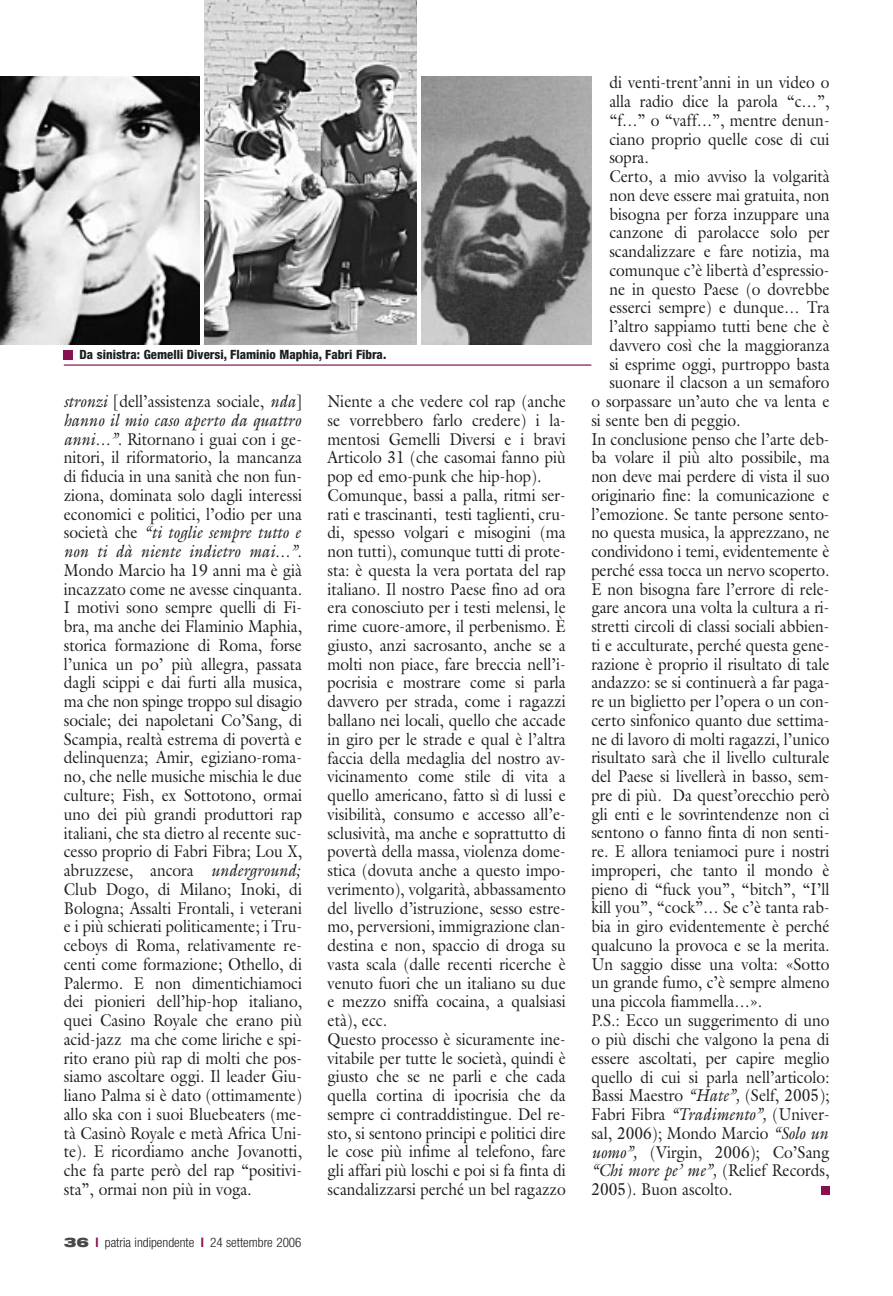
<style>
.page{position:relative;width:893px;height:1296px;background:#fff}
.page>*{position:absolute;margin:0;border:0;box-sizing:border-box;transform-origin:0 0}
.t1{font:17.25px/18.8px "Galliard";color:#1c1f20;text-align:justify;scale:.9 1}
.t2{font:italic 17.25px "Galliard";color:#1c1f20;scale:.9 1}
.t3{font:300 condensed 13.2px "Helvetica Neue";color:#1c1f20}
.t4{font:800 condensed 12.75px "Helvetica Neue";color:#1c1f20}
.s1{font-style:italic}
.s2{font-weight:900;font-stretch:expanded;color:#47494a}
.s3{font-weight:700;color:#880f50}
.s4{font-style:normal}
</style>
<div class="page">
<div style="left:821px;top:1186px;width:8px;height:9px;background:#880f50"></div>
<hr style="left:64px;top:364px;width:527px;height:2px;background:#880f50">
<div style="left:64px;top:350px;width:9px;height:9px;background:#880f50"></div>
<img style="left:0;top:77px;width:200px;height:267px">
<img style="left:421px;top:77px;width:170px;height:267px">
<img style="left:204px;top:0;width:213px;height:344px">
<p class="t4" style="left:80px;top:350px;width:308px">Da sinistra: Gemelli Diversi, Flaminio Maphia, Fabri Fibra.</p>
<p class="t1" style="left:64px;top:394px;width:266px"><span class="s1">stronzi</span> [dell’assistenza sociale, <span class="s1">nda</span>] <span class="s1">hanno il mio caso aperto da quattro anni…”.</span> Ritornano i guai con i ge&shy;nitori, il riformatorio, la mancanza di fiducia in una sanità che non fun&shy;ziona, dominata solo dagli interessi economici e politici, l’odio per una società che <span class="s1">“ti toglie sempre tutto e non ti dà niente indietro mai…”.</span></p>
<p class="t1" style="left:64px;top:562px;width:266px">Mondo Marcio ha 19 anni ma è già incazzato come ne avesse cinquanta.<br>I motivi sono sempre quelli di Fi&shy;bra, ma anche dei Flaminio Maphia, storica formazione di Roma, forse l’unica un po’ più allegra, passata dagli scippi e dai furti alla musica, ma che non spinge troppo sul disagio sociale; dei napoletani Co’Sang, di Scampia, realtà estrema di povertà e delinquenza; Amir, egiziano-roma&shy;no, che nelle musiche mischia le due culture; Fish, ex Sottotono, ormai uno dei più grandi produttori rap italiani, che sta dietro al recente suc&shy;cesso proprio di Fabri Fibra; Lou X, abruzzese, ancora <span class="s1">underground; </span>Club Dogo, di Milano; Inoki, di Bologna; Assalti Frontali, i veterani e i più schierati politicamente; i Tru&shy;ceboys di Roma, relativamente re&shy;centi come formazione; Othello, di Palermo. E non dimentichiamoci dei pionieri dell’hip-hop italiano, quei Casino Royale che erano più acid-jazz ma che come liriche e spi&shy;rito erano più rap di molti che pos&shy;siamo ascoltare oggi. Il leader Giu&shy;liano Palma si è dato (ottimamente) allo ska con i suoi Bluebeaters (me&shy;tà Casinò Royale e metà Africa Uni&shy;te). E ricordiamo anche Jovanotti, che fa parte però del rap “positivi&shy;sta”, ormai non più in voga.</p>
<p class="t3" style="left:64px;top:1238px;width:239px"><span class="s2">36</span> <span class="s3">l</span> patria indipendente <span class="s3">l</span> 24 settembre 2006</p>
<p class="t1" style="left:327px;top:394px;width:266px;text-align:left">Niente a che vedere col rap (anche se vorrebbero farlo credere) i la&shy;mentosi Gemelli Diversi e i bravi Articolo 31 (che casomai fanno più pop ed emo-punk che hip-hop).<br>Comunque, bassi a palla, ritmi ser&shy;rati e trascinanti, testi taglienti, cru&shy;di, spesso volgari e misogini (ma non tutti), comunque tutti di prote&shy;sta: è questa la vera portata del rap italiano. Il nostro Paese fino ad ora era conosciuto per i testi melensi, le rime cuore-amore, il perbenismo. È giusto, anzi sacrosanto, anche se a molti non piace, fare breccia nell’i&shy;pocrisia e mostrare come si parla davvero per strada, come i ragazzi ballano nei locali, quello che accade in giro per le strade e qual è l’altra faccia della medaglia del nostro av&shy;vicinamento come stile di vita a quello americano, fatto sì di lussi e visibilità, consumo e accesso all’e&shy;sclusività, ma anche e soprattutto di povertà della massa, violenza dome&shy;stica (dovuta anche a questo impo&shy;verimento), volgarità, abbassamento del livello d’istruzione, sesso estre&shy;mo, perversioni, immigrazione clan&shy;destina e non, spaccio di droga su vasta scala (dalle recenti ricerche è venuto fuori che un italiano su due e mezzo sniffa cocaina, a qualsiasi età), ecc.<br>Questo processo è sicuramente ine&shy;vitabile per tutte le società, quindi è giusto che se ne parli e che cada quella cortina di ipocrisia che da sempre ci contraddistingue. Del re&shy;sto, si sentono principi e politici dire le cose più infime al telefono, fare gli affari più loschi e poi si fa finta di scandalizzarsi perché un bel ragazzo</p>
<p class="t1" style="left:609px;top:75px;width:246px">di venti-trent’anni in un video o</p>
<p class="t1" style="left:609px;top:94px;width:246px">alla radio dice la parola “c…”,</p>
<p class="t1" style="left:609px;top:112px;width:246px">“f…” o “vaff…”, mentre denun-</p>
<p class="t1" style="left:609px;top:131px;width:246px">ciano proprio quelle cose di cui</p>
<p class="t1" style="left:609px;top:150px;width:45px">sopra.</p>
<p class="t1" style="left:609px;top:169px;width:246px">Certo, a mio avviso la volgarità</p>
<p class="t1" style="left:609px;top:187px;width:246px">non deve essere mai gratuita, non</p>
<p class="t1" style="left:609px;top:206px;width:246px">bisogna per forza inzuppare una</p>
<p class="t1" style="left:609px;top:225px;width:246px">canzone di parolacce solo per</p>
<p class="t1" style="left:609px;top:244px;width:246px">scandalizzare e fare notizia, ma</p>
<p class="t1" style="left:609px;top:262px;width:246px">comunque c’è libertà d’espressio-</p>
<p class="t1" style="left:609px;top:281px;width:246px">ne in questo Paese (o dovrebbe</p>
<p class="t1" style="left:609px;top:300px;width:246px">esserci sempre) e dunque… Tra</p>
<p class="t1" style="left:609px;top:319px;width:246px">l’altro sappiamo tutti bene che è</p>
<p class="t1" style="left:609px;top:337px;width:246px">davvero così che la maggioranza</p>
<p class="t1" style="left:609px;top:356px;width:246px">si esprime oggi, purtroppo basta</p>
<p class="t1" style="left:609px;top:375px;width:246px">suonare il clacson a un semaforo</p>
<p class="t1" style="left:591px;top:394px;width:266px">o sorpassare un’auto che va lenta e</p>
<p class="t1" style="left:591px;top:412px;width:167px">si sente ben di peggio.</p>
<p class="t1" style="left:591px;top:431px;width:266px">In conclusione penso che l’arte deb-</p>
<p class="t1" style="left:591px;top:450px;width:266px">ba volare il più alto possibile, ma</p>
<p class="t1" style="left:591px;top:469px;width:266px">non deve mai perdere di vista il suo</p>
<p class="t1" style="left:591px;top:487px;width:266px">originario fine: la comunicazione e</p>
<p class="t1" style="left:591px;top:506px;width:266px">l’emozione. Se tante persone sento-</p>
<p class="t1" style="left:591px;top:525px;width:266px">no questa musica, la apprezzano, ne</p>
<p class="t1" style="left:591px;top:544px;width:266px">condividono i temi, evidentemente è</p>
<p class="t1" style="left:591px;top:562px;width:266px">perché essa tocca un nervo scoperto.</p>
<p class="t1" style="left:591px;top:581px;width:266px">E non bisogna fare l’errore di rele-</p>
<p class="t1" style="left:591px;top:600px;width:266px">gare ancora una volta la cultura a ri-</p>
<p class="t1" style="left:591px;top:619px;width:266px">stretti circoli di classi sociali abbien-</p>
<p class="t1" style="left:591px;top:637px;width:266px">ti e acculturate, perché questa gene-</p>
<p class="t1" style="left:591px;top:656px;width:266px">razione è proprio il risultato di tale</p>
<p class="t1" style="left:591px;top:675px;width:266px">andazzo: se si continuerà a far paga-</p>
<p class="t1" style="left:591px;top:694px;width:266px">re un biglietto per l’opera o un con-</p>
<p class="t1" style="left:591px;top:712px;width:266px">certo sinfonico quanto due settima-</p>
<p class="t1" style="left:591px;top:731px;width:266px">ne di lavoro di molti ragazzi, l’unico</p>
<p class="t1" style="left:591px;top:750px;width:266px">risultato sarà che il livello culturale</p>
<p class="t1" style="left:591px;top:769px;width:266px">del Paese si livellerà in basso, sem-</p>
<p class="t1" style="left:591px;top:787px;width:266px">pre di più. Da quest’orecchio però</p>
<p class="t1" style="left:591px;top:806px;width:266px">gli enti e le sovrintendenze non ci</p>
<p class="t1" style="left:591px;top:825px;width:266px">sentono o fanno finta di non senti-</p>
<p class="t1" style="left:591px;top:844px;width:266px">re. E allora teniamoci pure i nostri</p>
<p class="t1" style="left:591px;top:862px;width:266px">improperi, che tanto il mondo è</p>
<p class="t1" style="left:591px;top:881px;width:266px">pieno di “fuck you”, “bitch”, “I’ll</p>
<p class="t1" style="left:591px;top:900px;width:266px">kill you”, “cock”… Se c’è tanta rab-</p>
<p class="t1" style="left:591px;top:919px;width:266px">bia in giro evidentemente è perché</p>
<p class="t1" style="left:591px;top:937px;width:266px">qualcuno la provoca e se la merita.</p>
<p class="t1" style="left:591px;top:956px;width:266px">Un saggio disse una volta: «Sotto</p>
<p class="t1" style="left:591px;top:975px;width:266px">un grande fumo, c’è sempre almeno</p>
<p class="t1" style="left:591px;top:994px;width:191px">una piccola fiammella…».</p>
<p class="t1" style="left:591px;top:1013px;width:266px">P.S.: Ecco un suggerimento di uno</p>
<p class="t1" style="left:591px;top:1032px;width:266px">o più dischi che valgono la pena di</p>
<p class="t1" style="left:591px;top:1050px;width:266px">essere ascoltati, per capire meglio</p>
<p class="t1" style="left:591px;top:1069px;width:266px">quello di cui si parla nell’articolo:</p>
<p class="t1" style="left:591px;top:1088px;width:266px">Bassi Maestro <span class="s1">“Hate”,</span> (Self, 2005);</p>
<p class="t1" style="left:591px;top:1107px;width:266px">Fabri Fibra <span class="s1">“Tradimento”,</span> (Univer-</p>
<p class="t1" style="left:591px;top:1125px;width:264px">sal, 2006); Mondo Marcio <span class="s1">“Solo un</span></p>
<p class="t1" style="left:591px;top:1144px;width:266px"><span class="s1">uomo”,</span> (Virgin, 2006); Co’Sang</p>
<p class="t2" style="left:591px;top:1164px;width:266px">“Chi more pe’ me”, <span class="s4">(Relief Records,</span></p>
<p class="t1" style="left:591px;top:1182px;width:158px">2005). Buon ascolto.</p>
</div>
